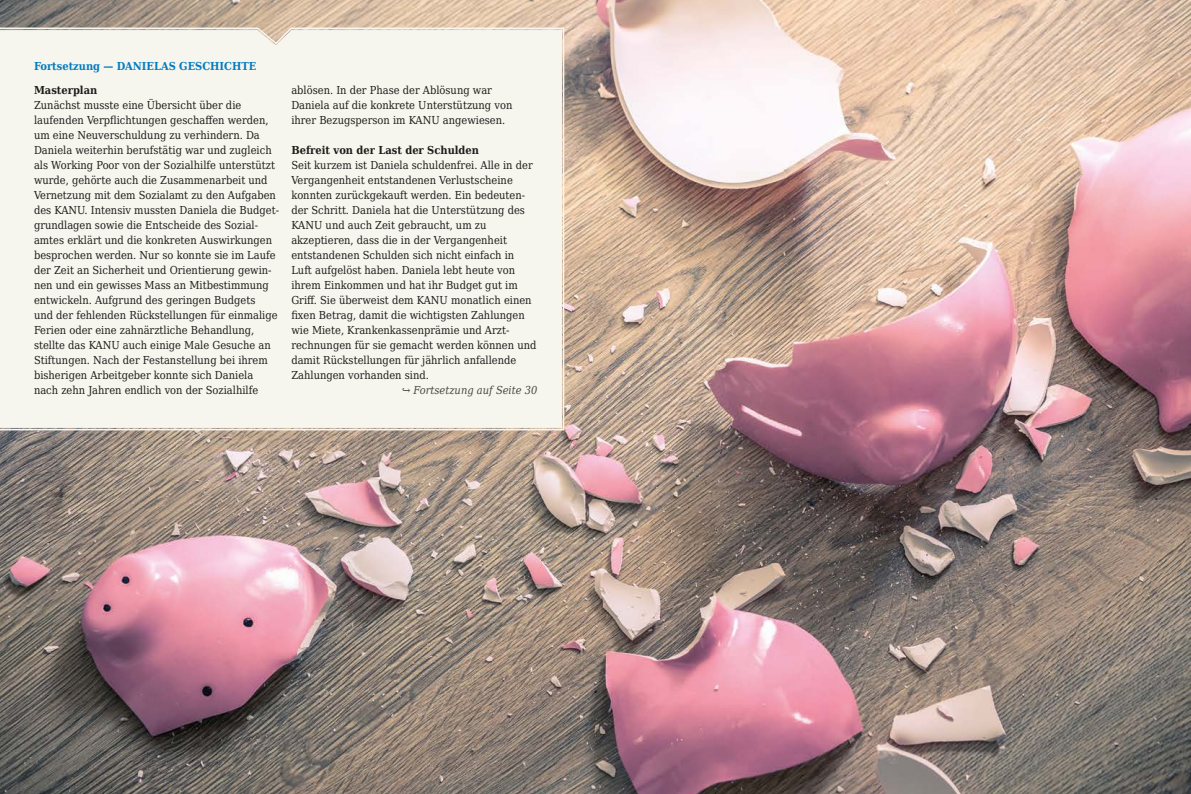
<style>
.page{position:relative;width:1191px;height:794px;background:#fff}
.page>*{position:absolute;margin:0;border:0;box-sizing:border-box;transform-origin:0 0}
.t1{font:11px/15px "DejaVu Serif Condensed";color:#1d1d1b}
.t2{font:700 11px "DejaVu Serif Condensed";color:#1d1d1b}
.t3{font:700 11px "DejaVu Serif Condensed";color:#037cbf}
.t4{font:italic 11px "DejaVu Serif Condensed";color:#4a4941}
</style>
<div class="page">
<img style="left:0;top:0;width:1191px;height:794px">
<svg style="left:0;top:26px;width:565px;height:405px;background:#d7ccbf"></svg>
<div style="left:0;top:30px;width:562px;height:398px;background:#f6f5ee"></div>
<p class="t3" style="left:34px;top:58px;width:224px">Fortsetzung — DANIELAS GESCHICHTE</p>
<p class="t2" style="left:34px;top:81px;width:65px">Masterplan</p>
<p class="t1" style="left:34px;top:97px;width:246px">Zunächst musste eine Übersicht über die laufenden Verpflichtungen geschaffen werden, um eine Neuverschuldung zu verhindern. Da Daniela weiterhin berufstätig war und zugleich als Working Poor von der Sozialhilfe unterstützt wurde, gehörte auch die Zusammenarbeit und Vernetzung mit dem Sozialamt zu den Aufgaben des KANU. Intensiv mussten Daniela die Budget&shy;grundlagen sowie die Entscheide des Sozial&shy;amtes erklärt und die konkreten Auswirkungen besprochen werden. Nur so konnte sie im Laufe der Zeit an Sicherheit und Orientierung gewin&shy;nen und ein gewisses Mass an Mitbestimmung entwickeln. Aufgrund des geringen Budgets<br>und der fehlenden Rückstellungen für einmalige Ferien oder eine zahnärztliche Behandlung, stellte das KANU auch einige Male Gesuche an Stiftungen. Nach der Festanstellung bei ihrem bisherigen Arbeitgeber konnte sich Daniela nach zehn Jahren endlich von der Sozialhilfe</p>
<p class="t1" style="left:291px;top:82px;width:222px">ablösen. In der Phase der Ablösung war<br>Daniela auf die konkrete Unterstützung von ihrer Bezugsperson im KANU angewiesen.</p>
<p class="t2" style="left:291px;top:141px;width:189px">Befreit von der Last der Schulden</p>
<p class="t1" style="left:291px;top:157px;width:246px">Seit kurzem ist Daniela schuldenfrei. Alle in der Vergangenheit entstandenen Verlustscheine konnten zurückgekauft werden. Ein bedeuten&shy;der Schritt. Daniela hat die Unterstützung des KANU und auch Zeit gebraucht, um zu akzeptieren, dass die in der Vergangenheit entstandenen Schulden sich nicht einfach in Luft aufgelöst haben. Daniela lebt heute von ihrem Einkommen und hat ihr Budget gut im Griff. Sie überweist dem KANU monatlich einen fixen Betrag, damit die wichtigsten Zahlungen wie Miete, Krankenkassenprämie und Arzt&shy;rechnungen für sie gemacht werden können und damit Rückstellungen für jährlich anfallende Zahlungen vorhanden sind.</p>
<p class="t4" style="left:402px;top:382px;width:137px">↪ Fortsetzung auf Seite 30</p>
</div>
